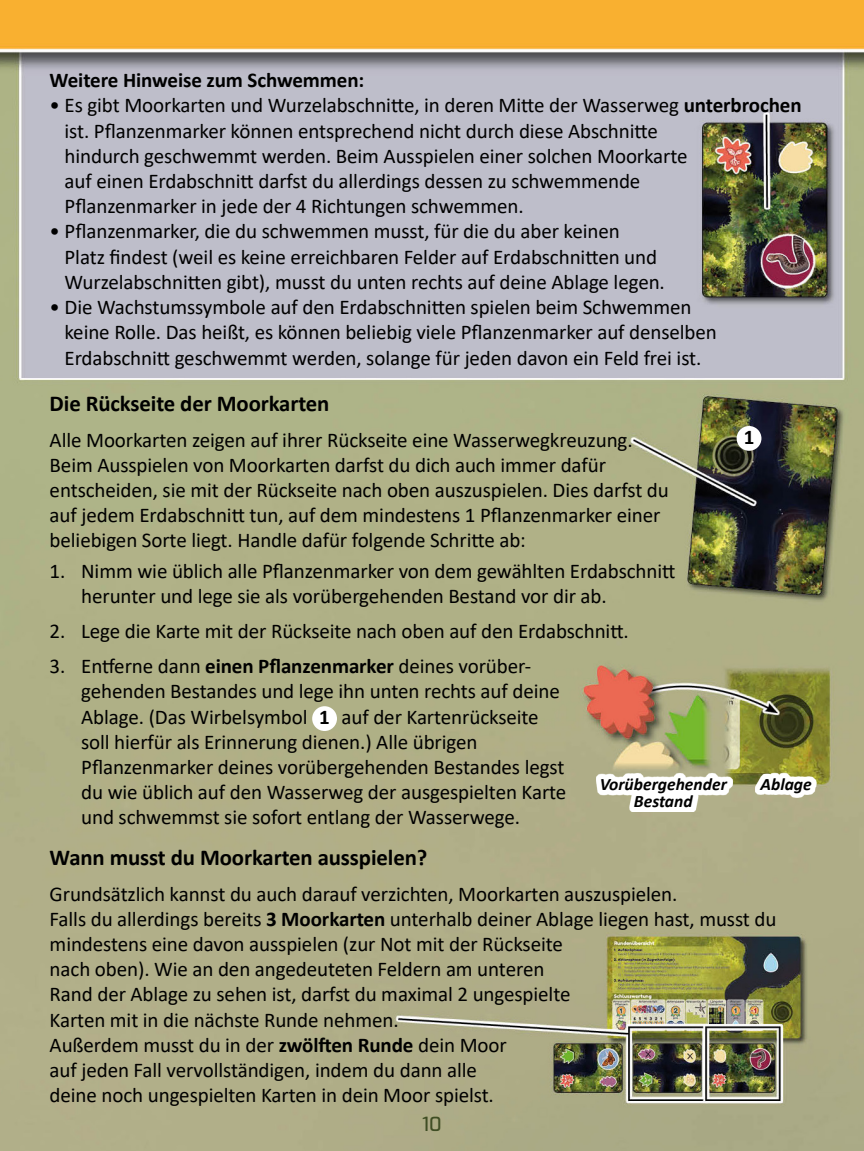
<style>
.page{position:relative;width:864px;height:1151px;background:#fff}
.page>*{position:absolute;margin:0;border:0;box-sizing:border-box;transform-origin:0 0}
.t1{font:700 22.75px "Calibri";letter-spacing:-.005em;color:#000}
.t2{font:21px/25.2px "Calibri";letter-spacing:-.005em;color:#000}
.t3{font:700 21px "Calibri";letter-spacing:-.005em;color:#000}
.t4{font:100 19.25px "Exo";color:#3f4d24}
.t5{font:italic 700 17.5px/17.5px "Calibri";color:#000;text-align:center}
.s1{font-weight:700}
</style>
<div class="page">
<img style="left:0;top:0;width:863px;height:1151px">
<svg style="left:596px;top:773px;width:136px;height:39px"></svg>
<svg style="left:754px;top:773px;width:62px;height:25px"></svg>
<div style="left:312px;top:706px;width:25px;height:25px;background:#fff;border-radius:50%"></div>
<div style="left:736px;top:426px;width:25px;height:25px;background:#fff;border-radius:50%"></div>
<p class="t3" style="left:50px;top:67px;width:316px">Weitere Hinweise zum Schwemmen:</p>
<p class="t2" style="left:64px;top:92px;width:738px;text-indent:-15px">• Es gibt Moorkarten und Wurzelabschnitte, in deren Mitte der Wasserweg <span class="s1">unterbrochen </span>ist. Pflanzenmarker können entsprechend nicht durch diese Abschnitte<br>hindurch geschwemmt werden. Beim Ausspielen einer solchen Moorkarte<br>auf einen Erdabschnitt darfst du allerdings dessen zu schwemmende<br>Pflanzenmarker in jede der 4 Richtungen schwemmen.</p>
<p class="t2" style="left:64px;top:218px;width:601px;text-indent:-15px">• Pflanzenmarker, die du schwemmen musst, für die du aber keinen<br>Platz findest (weil es keine erreichbaren Felder auf Erdabschnitten und<br>Wurzelabschnitten gibt), musst du unten rechts auf deine Ablage legen.</p>
<p class="t2" style="left:64px;top:294px;width:653px;text-indent:-15px">• Die Wachstumssymbole auf den Erdabschnitten spielen beim Schwemmen keine Rolle. Das heißt, es können beliebig viele Pflanzenmarker auf denselben<br>Erdabschnitt geschwemmt werden, solange für jeden davon ein Feld frei ist.</p>
<p class="t1" style="left:50px;top:389px;width:281px">Die Rückseite der Moorkarten</p>
<p class="t2" style="left:50px;top:426px;width:620px">Alle Moorkarten zeigen auf ihrer Rückseite eine Wasserwegkreuzung.<br>Beim Ausspielen von Moorkarten darfst du dich auch immer dafür entscheiden, sie mit der Rückseite nach oben auszuspielen. Dies darfst du auf jedem Erdabschnitt tun, auf dem mindestens 1 Pflanzenmarker einer beliebigen Sorte liegt. Handle dafür folgende Schritte ab:</p>
<p class="t2" style="left:81px;top:557px;width:595px;text-indent:-32px">1. Nimm wie üblich alle Pflanzenmarker von dem gewählten Erdabschnitt herunter und lege sie als vorübergehenden Bestand vor dir ab.</p>
<p class="t2" style="left:50px;top:618px;width:580px">2. Lege die Karte mit der Rückseite nach oben auf den Erdabschnitt.</p>
<p class="t2" style="left:81px;top:653px;width:486px;text-indent:-31px">3. Entferne dann <span class="s1">einen Pflanzenmarker</span> deines vorüber&shy;gehenden Bestandes und lege ihn unten rechts auf deine Ablage. (Das Wirbelsymbol <span class="s1">1</span> auf der Kartenrückseite soll hierfür als Erinnerung dienen.) Alle übrigen Pflanzenmarker deines vorübergehenden Bestandes legst du wie üblich auf den Wasserweg der ausgespielten Karte und schwemmst sie sofort entlang der Wasserwege.</p>
<p class="t3" style="left:743px;top:424px;width:12px">1</p>
<p class="t5" style="left:599px;top:775px;width:129px">Vorübergehender<br>Bestand</p>
<p class="t5" style="left:760px;top:775px;width:53px">Ablage</p>
<p class="t1" style="left:50px;top:843px;width:379px">Wann musst du Moorkarten ausspielen?</p>
<p class="t2" style="left:50px;top:880px;width:728px">Grundsätzlich kannst du auch darauf verzichten, Moorkarten auszuspielen.<br>Falls du allerdings bereits <span class="s1">3 Moorkarten</span> unterhalb deiner Ablage liegen hast, musst du mindestens eine davon ausspielen (zur Not mit der Rückseite<br>nach oben). Wie an den angedeuteten Feldern am unteren<br>Rand der Ablage zu sehen ist, darfst du maximal 2 ungespielte<br>Karten mit in die nächste Runde nehmen.<br>Außerdem musst du in der <span class="s1">zwölften Runde</span> dein Moor<br>auf jeden Fall vervollständigen, indem du dann alle<br>deine noch ungespielten Karten in dein Moor spielst.</p>
<p class="t4" style="left:422px;top:1110px;width:21px">10</p>
</div>
